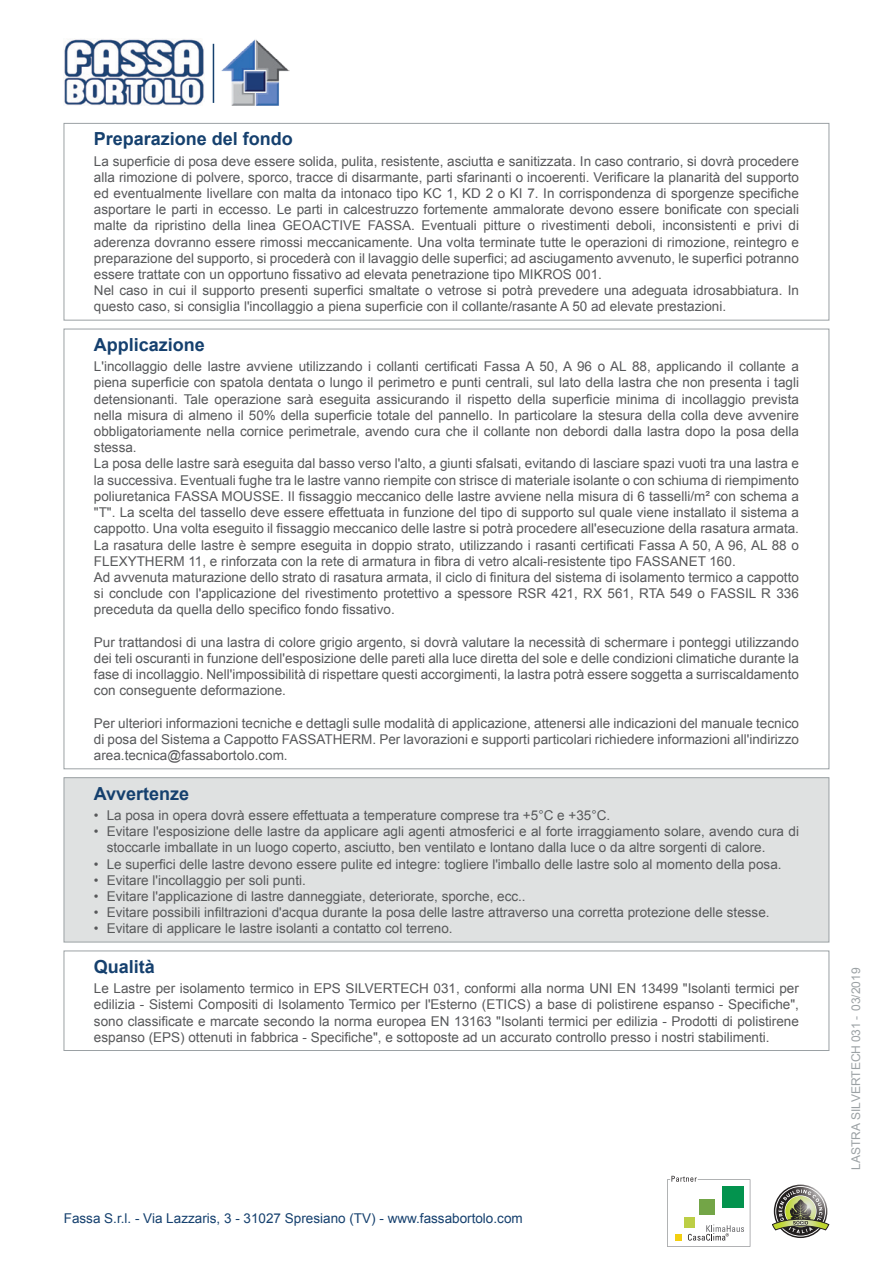
<style>
.page{position:relative;width:893px;height:1263px;background:#fff}
.page>*{position:absolute;margin:0;border:0;box-sizing:border-box;transform-origin:0 0}
.Titolo{font:700 18px "Arial";color:#15406e}
.Applicazione{font:13.5px/16.2px "Arial";color:#57585a;text-align:justify}
.Preparazione_del_fon{font:13.5px/16.2px "Arial";color:#57585a}
.Qualita{font:13.5px/16.2px "Arial";color:#57585a;text-align:justify}
.t1{font:13.5px "Arial";color:#15406e}
.t2{font:12px "Arial";color:#9ba1a4}
</style>
<div class="page">
<svg style="left:667px;top:1176px;width:83px;height:71px"></svg>
<svg style="left:772px;top:1186px;width:57px;height:50px"></svg>
<img style="left:64px;top:38px;width:140px;height:67px">
<hr style="left:213px;top:44px;width:1px;height:59px;background:#15406e">
<img style="left:221px;top:39px;width:68px;height:67px">
<div style="left:64px;top:123px;width:765px;height:197px;border:1px solid #9ba1a4"></div>
<div style="left:64px;top:778px;width:765px;height:164px;background:#dfe1e1"></div>
<div style="left:64px;top:777px;width:765px;height:165px;border:1px solid #9ba1a4"></div>
<div style="left:64px;top:951px;width:765px;height:100px;border:1px solid #9ba1a4"></div>
<p class="Titolo" style="left:94px;top:127px;width:201px">Preparazione del fondo</p>
<p class="Preparazione_del_fon" style="left:94px;top:153px;width:707px;text-align:justify">La superficie di posa deve essere solida, pulita, resistente, asciutta e sanitizzata. In caso contrario, si dovrà procedere alla rimozione di polvere, sporco, tracce di disarmante, parti sfarinanti o incoerenti. Verificare la planarità del supporto ed eventualmente livellare con malta da intonaco tipo KC 1, KD 2 o KI 7. In corrispondenza di sporgenze specifiche asportare le parti in eccesso. Le parti in calcestruzzo fortemente ammalorate devono essere bonificate con speciali malte da ripristino della linea GEOACTIVE FASSA. Eventuali pitture o rivestimenti deboli, inconsistenti e privi di aderenza dovranno essere rimossi meccanicamente. Una volta terminate tutte le operazioni di rimozione, reintegro e preparazione del supporto, si procederà con il lavaggio delle superfici; ad asciugamento avvenuto, le superfici potranno essere trattate con un opportuno fissativo ad elevata penetrazione tipo MIKROS 001.</p>
<p class="Preparazione_del_fon" style="left:94px;top:283px;width:707px">Nel caso in cui il supporto presenti superfici smaltate o vetrose si potrà prevedere una adeguata idrosabbiatura. In questo caso, si consiglia l'incollaggio a piena superficie con il collante/rasante A 50 ad elevate prestazioni.</p>
<p class="Titolo" style="left:94px;top:332px;width:113px">Applicazione</p>
<p class="Applicazione" style="left:94px;top:359px;width:707px">L'incollaggio delle lastre avviene utilizzando i collanti certificati Fassa A 50, A 96 o AL 88, applicando il collante a piena superficie con spatola dentata o lungo il perimetro e punti centrali, sul lato della lastra che non presenta i tagli detensionanti. Tale operazione sarà eseguita assicurando il rispetto della superficie minima di incollaggio prevista nella misura di almeno il 50% della superficie totale del pannello. In particolare la stesura della colla deve avvenire obbligatoriamente nella cornice perimetrale, avendo cura che il collante non debordi dalla lastra dopo la posa della stessa.</p>
<p class="Applicazione" style="left:94px;top:456px;width:707px">La posa delle lastre sarà eseguita dal basso verso l'alto, a giunti sfalsati, evitando di lasciare spazi vuoti tra una lastra e la successiva. Eventuali fughe tra le lastre vanno riempite con strisce di materiale isolante o con schiuma di riempimento poliuretanica FASSA MOUSSE. Il fissaggio meccanico delle lastre avviene nella misura di 6 tasselli/m² con schema a "T". La scelta del tassello deve essere effettuata in funzione del tipo di supporto sul quale viene installato il sistema a cappotto. Una volta eseguito il fissaggio meccanico delle lastre si potrà procedere all'esecuzione della rasatura armata.<br>La rasatura delle lastre è sempre eseguita in doppio strato, utilizzando i rasanti certificati Fassa A 50, A 96, AL 88 o FLEXYTHERM 11, e rinforzata con la rete di armatura in fibra di vetro alcali-resistente tipo FASSANET 160.</p>
<p class="Applicazione" style="left:94px;top:569px;width:707px">Ad avvenuta maturazione dello strato di rasatura armata, il ciclo di finitura del sistema di isolamento termico a cappotto si conclude con l'applicazione del rivestimento protettivo a spessore RSR 421, RX 561, RTA 549 o FASSIL R 336 preceduta da quella dello specifico fondo fissativo.</p>
<p class="Applicazione" style="left:94px;top:634px;width:706px">Pur trattandosi di una lastra di colore grigio argento, si dovrà valutare la necessità di schermare i ponteggi utilizzando dei teli oscuranti in funzione dell'esposizione delle pareti alla luce diretta del sole e delle condizioni climatiche durante la fase di incollaggio. Nell'impossibilità di rispettare questi accorgimenti, la lastra potrà essere soggetta a surriscaldamento con conseguente deformazione.</p>
<p class="Applicazione" style="left:94px;top:715px;width:707px">Per ulteriori informazioni tecniche e dettagli sulle modalità di applicazione, attenersi alle indicazioni del manuale tecnico di posa del Sistema a Cappotto FASSATHERM. Per lavorazioni e supporti particolari richiedere informazioni all'indirizzo area.tecnica@fassabortolo.com.</p>
<p class="Titolo" style="left:94px;top:781px;width:97px">Avvertenze</p>
<p class="Preparazione_del_fon" style="left:94px;top:807px;width:518px">• La posa in opera dovrà essere effettuata a temperature comprese tra +5°C e +35°C.</p>
<p class="Preparazione_del_fon" style="left:107px;top:823px;width:694px;text-indent:-13px">• Evitare l'esposizione delle lastre da applicare agli agenti atmosferici e al forte irraggiamento solare, avendo cura di stoccarle imballate in un luogo coperto, asciutto, ben ventilato e lontano dalla luce o da altre sorgenti di calore.</p>
<p class="Preparazione_del_fon" style="left:94px;top:856px;width:689px">• Le superfici delle lastre devono essere pulite ed integre: togliere l'imballo delle lastre solo al momento della posa.</p>
<p class="Preparazione_del_fon" style="left:94px;top:872px;width:213px">• Evitare l'incollaggio per soli punti.</p>
<p class="Preparazione_del_fon" style="left:94px;top:888px;width:433px">• Evitare l'applicazione di lastre danneggiate, deteriorate, sporche, ecc..</p>
<p class="Preparazione_del_fon" style="left:94px;top:904px;width:677px">• Evitare possibili infiltrazioni d'acqua durante la posa delle lastre attraverso una corretta protezione delle stesse.</p>
<p class="Preparazione_del_fon" style="left:94px;top:921px;width:360px">• Evitare di applicare le lastre isolanti a contatto col terreno.</p>
<p class="Titolo" style="left:94px;top:954px;width:63px">Qualità</p>
<p class="Qualita" style="left:94px;top:980px;width:707px">Le Lastre per isolamento termico in EPS SILVERTECH 031, conformi alla norma UNI EN 13499 "Isolanti termici per edilizia - Sistemi Compositi di Isolamento Termico per l'Esterno (ETICS) a base di polistirene espanso - Specifiche", sono classificate e marcate secondo la norma europea EN 13163 "Isolanti termici per edilizia - Prodotti di polistirene espanso (EPS) ottenuti in fabbrica - Specifiche", e sottoposte ad un accurato controllo presso i nostri stabilimenti.</p>
<p class="t1" style="left:64px;top:1209px;width:460px">Fassa S.r.l. - Via Lazzaris, 3 - 31027 Spresiano (TV) - www.fassabortolo.com</p>
<p class="t2" style="left:848px;top:1170px;width:204px;rotate:-90deg">LASTRA SILVERTECH 031 - 03/2019</p>
</div>
